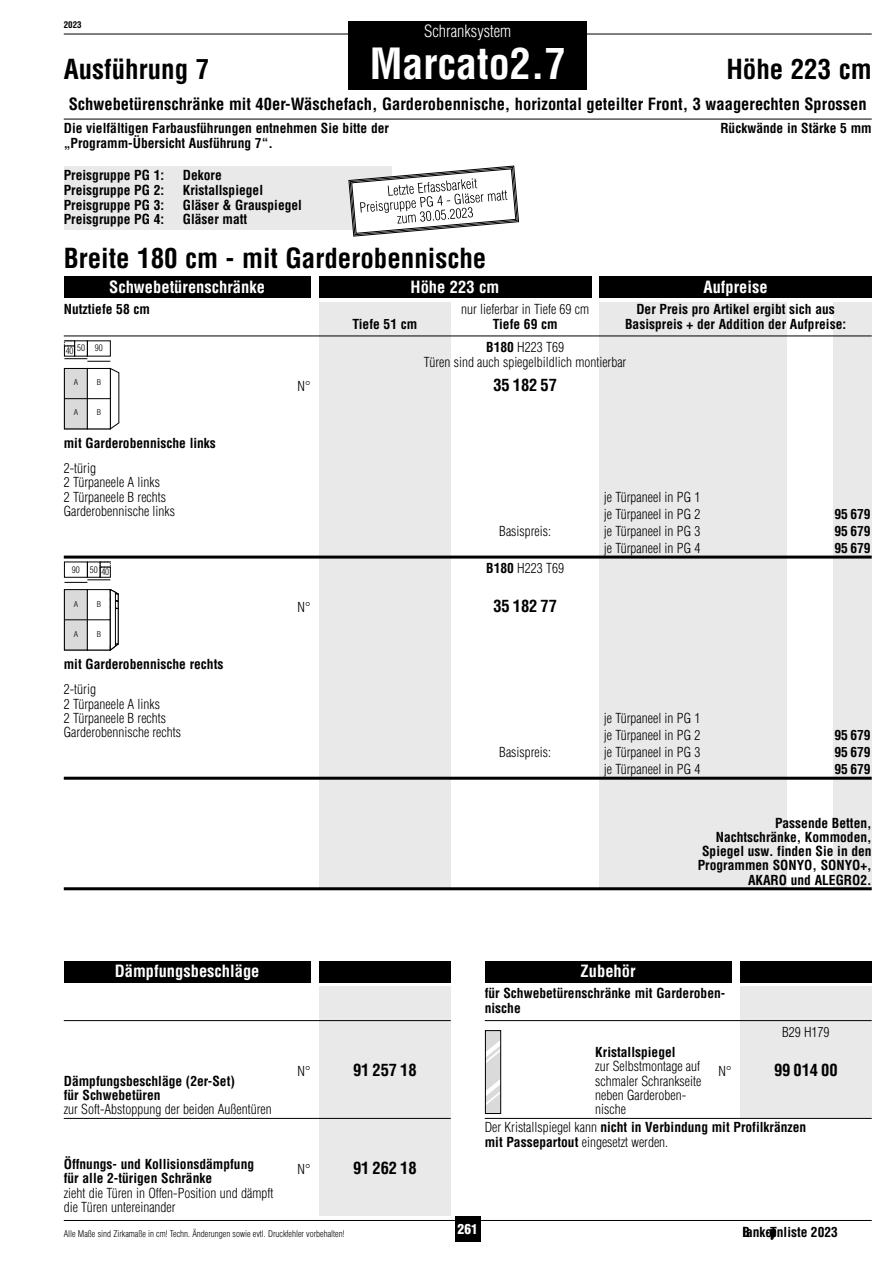
<style>
.page{position:relative;width:893px;height:1263px;background:#fff}
.page>*{position:absolute;margin:0;border:0;box-sizing:border-box;transform-origin:0 0}
.t1{font:700 condensed 42px "Helvetica LT Std";color:#fff}
.t2{font:700 condensed 27px "Helvetica LT Std";color:#000}
.t3{font:700 condensed 16.5px "Helvetica LT Std";color:#000}
.t4{font:700 condensed 16.5px "Helvetica LT Std";color:#fff}
.t5{font:300 condensed 16.5px "Helvetica LT Std";color:#fff}
.t6{font:700 condensed 13.5px/14.2px "Helvetica LT Std";color:#000}
.t7{font:300 condensed 13.5px/14.2px "Helvetica LT Std";color:#000}
.t8{font:900 condensed 13.5px "Helvetica LT Std";color:#fff}
.t9{font:300 condensed 9px "Helvetica LT Std";color:#000}
.t10{font:700 condensed 9px "Helvetica LT Std";color:#000}
.t11{font:300 condensed 7.8px "Helvetica LT Std";color:#000;scale:1.12 1}
.s1{font-weight:700}
.s2{font-weight:300}
</style>
<div class="page">
<div style="left:319px;top:986px;width:132px;height:230px;background:#e9e9e9"></div>
<div style="left:740px;top:986px;width:132px;height:132px;background:#e9e9e9"></div>
<hr style="left:64px;top:1220px;width:808px;height:1px;background:#000">
<div style="left:455px;top:1216px;width:25px;height:26px;background:#000"></div>
<hr style="left:64px;top:1020px;width:387px;height:1px;background:#000">
<hr style="left:485px;top:1020px;width:387px;height:1px;background:#000">
<hr style="left:485px;top:1118px;width:387px;height:1px;background:#000">
<hr style="left:64px;top:1118px;width:387px;height:1px;background:#000">
<div style="left:319px;top:961px;width:132px;height:21px;background:#000"></div>
<div style="left:740px;top:961px;width:132px;height:21px;background:#000"></div>
<div style="left:485px;top:961px;width:246px;height:21px;background:#000"></div>
<div style="left:64px;top:961px;width:246px;height:21px;background:#000"></div>
<svg style="left:485px;top:1030px;width:16px;height:84px"></svg>
<div style="left:600px;top:302px;width:187px;height:587px;background:#e9e9e9"></div>
<div style="left:833px;top:302px;width:39px;height:587px;background:#e9e9e9"></div>
<div style="left:319px;top:302px;width:132px;height:587px;background:#e9e9e9"></div>
<div style="left:64px;top:166px;width:328px;height:64px;background:#e9e9e9"></div>
<hr style="left:64px;top:34px;width:808px;height:1px;background:#000">
<div style="left:349px;top:21px;width:238px;height:68px;background:#000"></div>
<hr style="left:64px;top:119px;width:808px;height:1px;background:#000">
<svg style="left:64px;top:340px;width:55px;height:90px"></svg>
<hr style="left:64px;top:398px;width:46px;height:1px;background:#000">
<svg style="left:64px;top:562px;width:55px;height:89px"></svg>
<div style="left:64px;top:276px;width:246px;height:22px;background:#000"></div>
<hr style="left:64px;top:887px;width:808px;height:3px;background:#000">
<hr style="left:64px;top:336px;width:808px;height:1px;background:#000">
<hr style="left:64px;top:556px;width:808px;height:3px;background:#000">
<hr style="left:64px;top:777px;width:808px;height:3px;background:#000">
<div style="left:319px;top:276px;width:272px;height:22px;background:#000"></div>
<div style="left:600px;top:276px;width:272px;height:22px;background:#000"></div>
<svg style="left:348px;top:166px;width:171px;height:71px"></svg>
<p class="t10" style="left:64px;top:19px;width:19px">2023</p>
<h2 class="t2" style="left:64px;top:52px;width:147px">Ausführung 7</h2>
<p class="t5" style="left:424px;top:21px;width:89px">Schranksystem</p>
<h1 class="t1" style="left:370px;top:37px;width:197px">Marcato2.7</h1>
<h2 class="t2" style="left:726px;top:52px;width:147px">Höhe 223 cm</h2>
<p class="t3" style="left:69px;top:93px;width:799px">Schwebetürenschränke mit 40er-Wäschefach, Garderobennische, horizontal geteilter Front, 3 waagerechten Sprossen</p>
<p class="t6" style="left:64px;top:121px;width:327px">Die vielfältigen Farbausführungen entnehmen Sie bitte der</p>
<p class="t6" style="left:720px;top:121px;width:153px">Rückwände in Stärke 5 mm</p>
<p class="t6" style="left:64px;top:168px;width:102px">Preisgruppe PG 1:</p>
<p class="t6" style="left:183px;top:168px;width:40px">Dekore</p>
<p class="t6" style="left:64px;top:212px;width:102px">Preisgruppe PG 4:</p>
<p class="t6" style="left:183px;top:212px;width:66px">Gläser matt</p>
<p class="t6" style="left:64px;top:136px;width:211px">„Programm-Übersicht Ausführung 7“.</p>
<p class="t6" style="left:64px;top:183px;width:102px">Preisgruppe PG 2:</p>
<p class="t6" style="left:183px;top:183px;width:82px">Kristallspiegel</p>
<p class="t6" style="left:64px;top:197px;width:102px">Preisgruppe PG 3:</p>
<p class="t6" style="left:183px;top:197px;width:121px">Gläser &amp; Grauspiegel</p>
<h2 class="t2" style="left:64px;top:241px;width:424px">Breite 180 cm - mit Garderobennische</h2>
<p class="t4" style="left:109px;top:276px;width:157px">Schwebetürenschränke</p>
<p class="t6" style="left:64px;top:302px;width:88px">Nutztiefe 58 cm</p>
<p class="t7" style="left:461px;top:302px;width:129px">nur lieferbar in Tiefe 69 cm</p>
<p class="t6" style="left:636px;top:302px;width:200px">Der Preis pro Artikel ergibt sich aus</p>
<p class="t6" style="left:352px;top:316px;width:66px">Tiefe 51 cm</p>
<p class="t6" style="left:493px;top:316px;width:66px">Tiefe 69 cm</p>
<p class="t6" style="left:625px;top:316px;width:223px">Basispreis + der Addition der Aufpreise:</p>
<p class="t7" style="left:424px;top:340px;width:204px;line-height:14.9px;text-align:center"><span class="s1">B180</span> H223 T69<br>Türen sind auch spiegelbildlich montierbar</p>
<p class="t4" style="left:411px;top:276px;width:90px">Höhe 223 cm</p>
<p class="t4" style="left:704px;top:276px;width:66px">Aufpreise</p>
<p class="t9" style="left:77px;top:343px;width:27px">50 90</p>
<p class="t9" style="left:66px;top:345px;width:9px">40</p>
<p class="t11" style="left:74px;top:378px;width:5px">A</p>
<p class="t11" style="left:97px;top:378px;width:5px">B</p>
<p class="t11" style="left:74px;top:408px;width:5px">A</p>
<p class="t11" style="left:97px;top:408px;width:5px">B</p>
<p class="t6" style="left:64px;top:436px;width:154px">mit Garderobennische links</p>
<p class="t7" style="left:297px;top:379px;width:14px">N°</p>
<p class="t3" style="left:493px;top:375px;width:65px">35 182 57</p>
<p class="t7" style="left:64px;top:461px;width:98px">2-türig<br>2 Türpaneele A links</p>
<p class="t7" style="left:64px;top:504px;width:113px">Garderobennische links</p>
<p class="t7" style="left:64px;top:490px;width:104px">2 Türpaneele B rechts</p>
<p class="t7" style="left:604px;top:490px;width:98px">je Türpaneel in PG 1</p>
<p class="t7" style="left:604px;top:507px;width:98px">je Türpaneel in PG 2</p>
<p class="t6" style="left:834px;top:507px;width:38px">95 679</p>
<p class="t9" style="left:72px;top:564px;width:39px">90 50 40</p>
<p class="t11" style="left:74px;top:599px;width:5px">A</p>
<p class="t11" style="left:97px;top:599px;width:5px">B</p>
<p class="t11" style="left:74px;top:629px;width:5px">A</p>
<p class="t11" style="left:97px;top:629px;width:5px">B</p>
<p class="t6" style="left:64px;top:657px;width:161px">mit Garderobennische rechts</p>
<p class="t7" style="left:499px;top:524px;width:53px">Basispreis:</p>
<p class="t7" style="left:604px;top:524px;width:98px">je Türpaneel in PG 3</p>
<p class="t6" style="left:834px;top:524px;width:38px">95 679</p>
<p class="t7" style="left:604px;top:541px;width:98px">je Türpaneel in PG 4</p>
<p class="t6" style="left:834px;top:541px;width:38px">95 679</p>
<p class="t7" style="left:486px;top:561px;width:79px"><span class="s1">B180</span> H223 T69</p>
<p class="t7" style="left:297px;top:600px;width:14px">N°</p>
<p class="t3" style="left:493px;top:596px;width:65px">35 182 77</p>
<p class="t7" style="left:64px;top:682px;width:98px">2-türig<br>2 Türpaneele A links</p>
<p class="t7" style="left:64px;top:725px;width:119px">Garderobennische rechts</p>
<p class="t7" style="left:64px;top:711px;width:104px">2 Türpaneele B rechts</p>
<p class="t7" style="left:604px;top:711px;width:98px">je Türpaneel in PG 1</p>
<p class="t7" style="left:604px;top:728px;width:98px">je Türpaneel in PG 2</p>
<p class="t6" style="left:834px;top:728px;width:38px">95 679</p>
<p class="t7" style="left:499px;top:745px;width:53px">Basispreis:</p>
<p class="t7" style="left:604px;top:745px;width:98px">je Türpaneel in PG 3</p>
<p class="t6" style="left:834px;top:745px;width:38px">95 679</p>
<p class="t7" style="left:604px;top:762px;width:98px">je Türpaneel in PG 4</p>
<p class="t6" style="left:834px;top:762px;width:38px">95 679</p>
<p class="t4" style="left:115px;top:961px;width:146px">Dämpfungsbeschläge</p>
<p class="t4" style="left:581px;top:961px;width:56px">Zubehör</p>
<p class="t6" style="left:698px;top:815px;width:175px;text-align:right">Passende Betten,<br>Nachtschränke, Kommoden,<br>Spiegel usw. finden Sie in den<br>Programmen SONYO, SONYO+,<br>AKARO und ALEGRO2.</p>
<p class="t6" style="left:64px;top:1073px;width:173px">Dämpfungsbeschläge (2er-Set) für Schwebetüren</p>
<p class="t7" style="left:64px;top:1102px;width:210px">zur Soft-Abstoppung der beiden Außentüren</p>
<p class="t6" style="left:64px;top:1157px;width:192px">Öffnungs- und Kollisionsdämpfung für alle 2-türigen Schränke</p>
<p class="t7" style="left:64px;top:1185px;width:211px">zieht die Türen in Offen-Position und dämpft die Türen untereinander</p>
<p class="t6" style="left:485px;top:986px;width:242px;line-height:14.9px">für Schwebetürenschränke mit Garderoben&shy;nische</p>
<p class="t7" style="left:782px;top:1024px;width:49px">B29 H179</p>
<p class="t6" style="left:595px;top:1045px;width:82px">Kristallspiegel</p>
<p class="t7" style="left:595px;top:1059px;width:108px">zur Selbstmontage auf schmaler Schrankseite neben Garderoben&shy;nische</p>
<p class="t7" style="left:297px;top:1064px;width:14px">N°</p>
<p class="t3" style="left:353px;top:1059px;width:65px">91 257 18</p>
<p class="t7" style="left:718px;top:1064px;width:14px">N°</p>
<p class="t3" style="left:774px;top:1059px;width:65px">99 014 00</p>
<p class="t7" style="left:297px;top:1161px;width:14px">N°</p>
<p class="t3" style="left:353px;top:1157px;width:65px">91 262 18</p>
<p class="t6" style="left:485px;top:1120px;width:323px"><span class="s2">Der Kristallspiegel kann</span> nicht in Verbindung mit Profilkränzen mit Passepartout <span class="s2">eingesetzt werden.</span></p>
<p class="t9" style="left:64px;top:1228px;width:282px">Alle Maße sind Zirkamaße in cm! Techn. Änderungen sowie evtl. Druckfehler vorbehalten!</p>
<p class="t8" style="left:458px;top:1221px;width:22px">261</p>
<p class="t6" style="left:742px;top:1225px;width:97px">lanko-Typenliste 2023</p>
<p class="t6" style="left:742px;top:1225px;width:8px">B</p>
</div>
